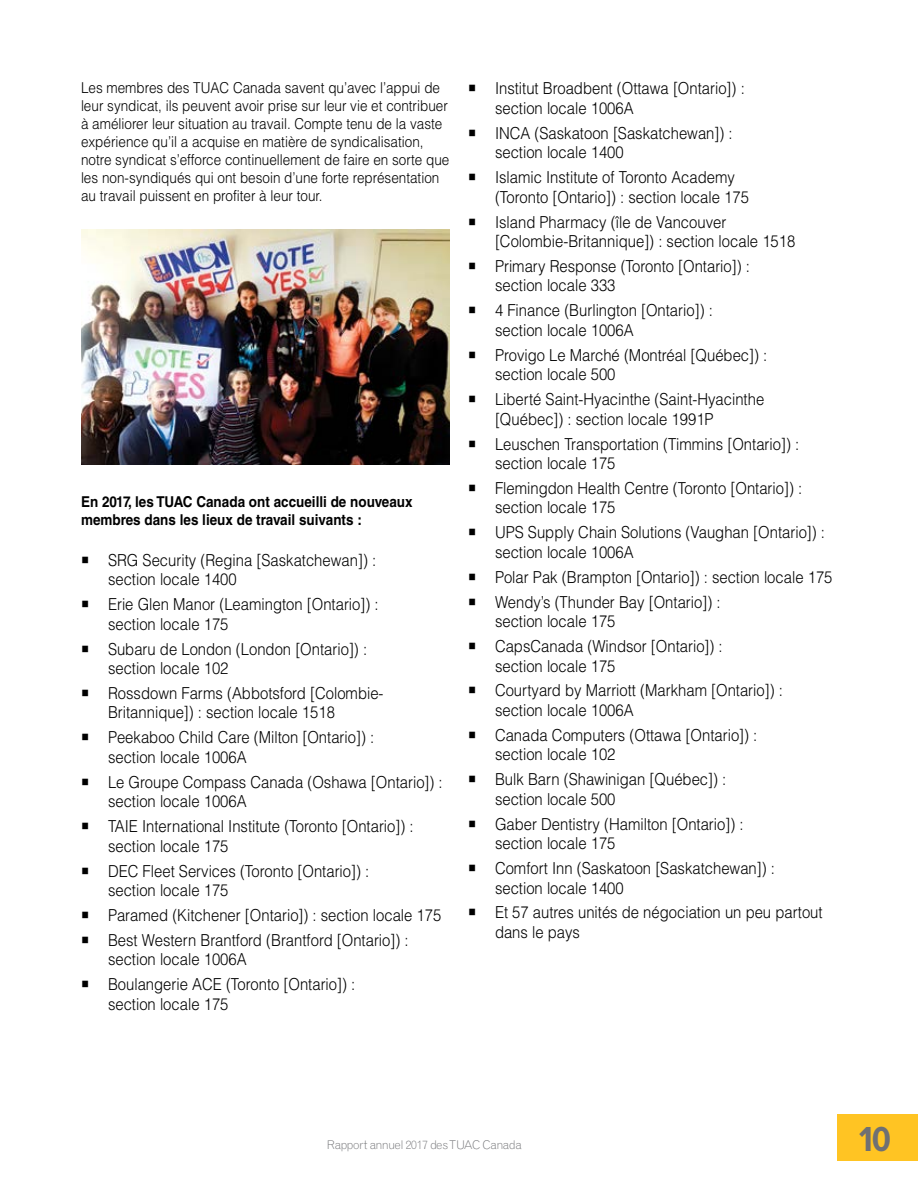
<style>
.page{position:relative;width:918px;height:1188px;background:#fff}
.page>*{position:absolute;margin:0;border:0;box-sizing:border-box;transform-origin:0 0}
.t1{font:700 36px "Proxima Nova Cond";color:#6f7073}
.t2{font:300 16.5px/19.5px "Helvetica LT Std";color:#000;scale:.9 1}
.t3{font:300 15px/18px "Helvetica LT Std";color:#000;scale:.9 1}
.t4{font:700 15px/18px "Helvetica LT Std";color:#000;scale:.9 1}
.t5{font:300 12px "Grotesque MT Std";letter-spacing:-.04em;color:#6f7073}
</style>
<div class="page">
<div style="left:838px;top:1115px;width:80px;height:46px;background:#ffc423"></div>
<img style="left:81px;top:230px;width:369px;height:234px">
<p class="t3" style="left:81px;top:79px;width:411px">Les membres des TUAC Canada savent qu’avec l’appui de leur syndicat, ils peuvent avoir prise sur leur vie et contribuer à améliorer leur situation au travail. Compte tenu de la vaste expérience qu’il a acquise en matière de syndicalisation, notre syndicat s’efforce continuellement de faire en sorte que les non-syndiqués qui ont besoin d’une forte représentation au travail puissent en profiter à leur tour.</p>
<p class="t4" style="left:81px;top:493px;width:370px">En 2017, les TUAC Canada ont accueilli de nouveaux membres dans les lieux de travail suivants :</p>
<p class="t2" style="left:108px;top:550px;width:300px">SRG Security (Regina [Saskatchewan]) : section locale 1400</p>
<p class="t2" style="left:108px;top:594px;width:302px">Erie Glen Manor (Leamington [Ontario]) : section locale 175</p>
<p class="t2" style="left:108px;top:639px;width:289px">Subaru de London (London [Ontario]) : section locale 102</p>
<p class="t2" style="left:108px;top:683px;width:308px">Rossdown Farms (Abbotsford [Colombie-<br>Britannique]) : section locale 1518</p>
<p class="t2" style="left:108px;top:728px;width:297px">Peekaboo Child Care (Milton [Ontario]) : section locale 1006A</p>
<p class="t2" style="left:108px;top:772px;width:373px">Le Groupe Compass Canada (Oshawa [Ontario]) : section locale 1006A</p>
<p class="t2" style="left:108px;top:816px;width:341px">TAIE International Institute (Toronto [Ontario]) : section locale 175</p>
<p class="t2" style="left:108px;top:861px;width:292px">DEC Fleet Services (Toronto [Ontario]) : section locale 175</p>
<p class="t2" style="left:108px;top:903px;width:372px;line-height:24.9px">Paramed (Kitchener [Ontario]) : section locale 175<br>Best Western Brantford (Brantford [Ontario]) :</p>
<p class="t2" style="left:108px;top:947px;width:276px;line-height:24.9px">section locale 1006A<br>Boulangerie ACE (Toronto [Ontario]) :</p>
<p class="t2" style="left:108px;top:994px;width:135px">section locale 175</p>
<p class="t2" style="left:495px;top:79px;width:279px">Institut Broadbent (Ottawa [Ontario]) : section locale 1006A</p>
<p class="t2" style="left:495px;top:123px;width:266px">INCA (Saskatoon [Saskatchewan]) : section locale 1400</p>
<p class="t2" style="left:495px;top:167px;width:284px">Islamic Institute of Toronto Academy (Toronto [Ontario]) : section locale 175</p>
<p class="t2" style="left:495px;top:212px;width:335px">Island Pharmacy (île de Vancouver [Colombie-Britannique]) : section locale 1518</p>
<p class="t2" style="left:495px;top:256px;width:285px">Primary Response (Toronto [Ontario]) : section locale 333</p>
<p class="t2" style="left:495px;top:301px;width:244px">4 Finance (Burlington [Ontario]) : section locale 1006A</p>
<p class="t2" style="left:495px;top:345px;width:304px">Provigo Le Marché (Montréal [Québec]) : section locale 500</p>
<p class="t2" style="left:495px;top:389px;width:301px">Liberté Saint-Hyacinthe (Saint-Hyacinthe [Québec]) : section locale 1991P</p>
<p class="t2" style="left:495px;top:434px;width:340px">Leuschen Transportation (Timmins [Ontario]) : section locale 175</p>
<p class="t2" style="left:495px;top:478px;width:343px">Flemingdon Health Centre (Toronto [Ontario]) : section locale 175</p>
<p class="t2" style="left:495px;top:523px;width:368px">UPS Supply Chain Solutions (Vaughan [Ontario]) : section locale 1006A</p>
<p class="t2" style="left:495px;top:564px;width:377px;line-height:24.9px">Polar Pak (Brampton [Ontario]) : section locale 175<br>Wendy’s (Thunder Bay [Ontario]) :</p>
<p class="t2" style="left:495px;top:609px;width:255px;line-height:24.9px">section locale 175<br>CapsCanada (Windsor [Ontario]) :</p>
<p class="t2" style="left:495px;top:653px;width:321px;line-height:24.9px">section locale 175<br>Courtyard by Marriott (Markham [Ontario]) :</p>
<p class="t2" style="left:495px;top:697px;width:293px;line-height:24.9px">section locale 1006A<br>Canada Computers (Ottawa [Ontario]) :</p>
<p class="t2" style="left:495px;top:742px;width:259px;line-height:24.9px">section locale 102<br>Bulk Barn (Shawinigan [Québec]) :</p>
<p class="t2" style="left:495px;top:786px;width:278px;line-height:24.9px">section locale 500<br>Gaber Dentistry (Hamilton [Ontario]) :</p>
<p class="t2" style="left:495px;top:831px;width:313px;line-height:24.9px">section locale 175<br>Comfort Inn (Saskatoon [Saskatchewan]) :</p>
<p class="t2" style="left:495px;top:875px;width:366px;line-height:24.9px">section locale 1400<br>Et 57 autres unités de négociation un peu partout</p>
<p class="t2" style="left:495px;top:922px;width:96px">dans le pays</p>
<p class="t5" style="left:327px;top:1138px;width:197px">Rapport annuel 2017 des TUAC Canada</p>
<h1 class="t1" style="left:859px;top:1119px;width:33px">10</h1>
</div>
